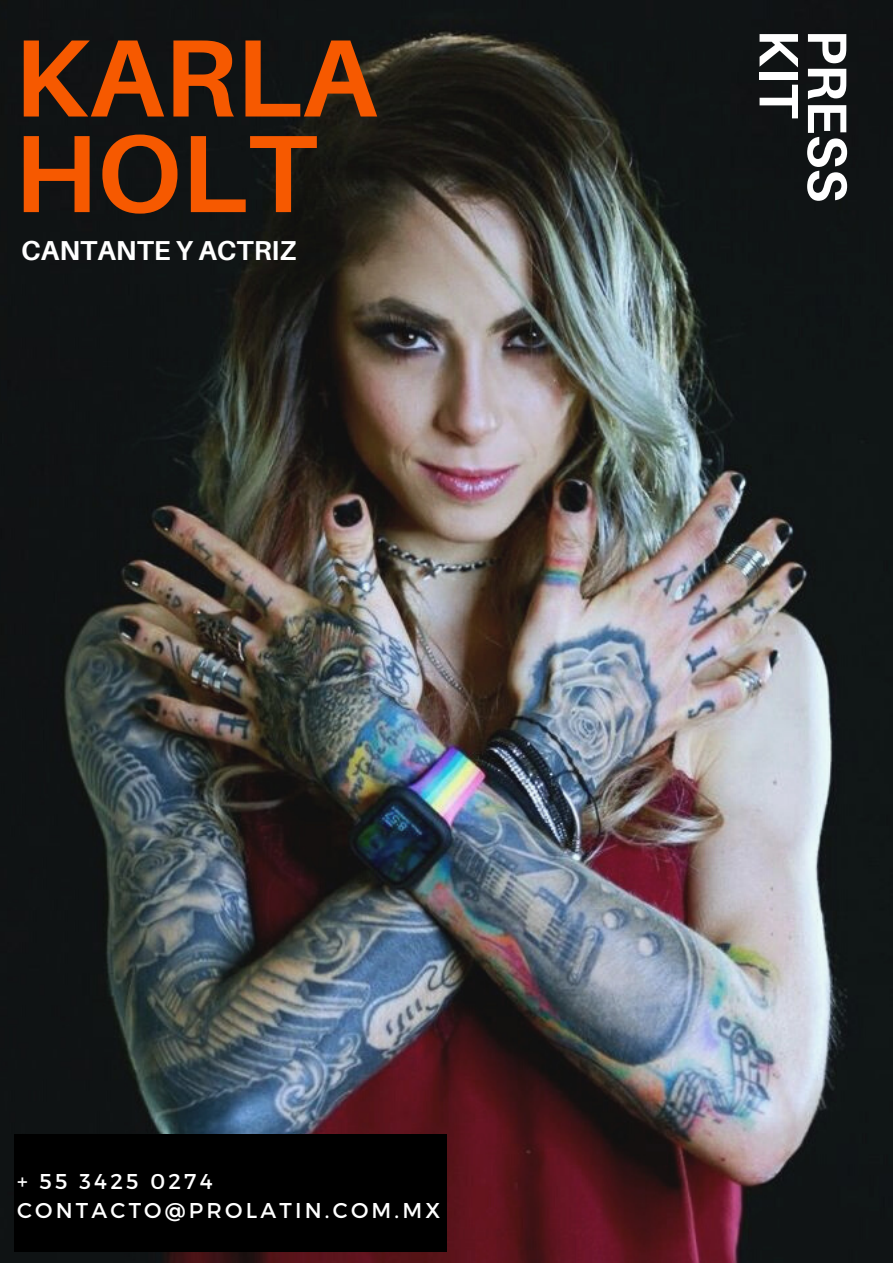
<style>
.page{position:relative;width:893px;height:1264px;background:#fff}
.page>*{position:absolute;margin:0;border:0;box-sizing:border-box;transform-origin:0 0}
.t1{font:700 110.1px "Aileron";color:#f65900}
.t2{font:700 55.65px "Aileron";color:#fff}
.t3{font:700 27.45px "Aileron";color:#fff}
.t4{font:21.45px "Montserrat";letter-spacing:.15em;color:#fff}
</style>
<div class="page">
<img style="left:0;top:0;width:892px;height:1262px">
<div style="left:14px;top:1134px;width:432px;height:117px;background:#000"></div>
<p class="t1" style="left:14px;top:10px;width:364px">KARLA</p>
<p class="t1" style="left:14px;top:105px;width:304px">HOLT</p>
<p class="t3" style="left:21px;top:233px;width:277px">CANTANTE Y ACTRIZ</p>
<p class="t2" style="left:813px;top:29px;width:91px;rotate:90deg">KIT</p>
<p class="t2" style="left:861px;top:29px;width:174px;rotate:90deg">PRESS</p>
<p class="t4" style="left:17px;top:1167px;width:197px">+ 55 3425 0274</p>
<p class="t4" style="left:17px;top:1196px;width:425px">CONTACTO@PROLATIN.COM.MX</p>
</div>
